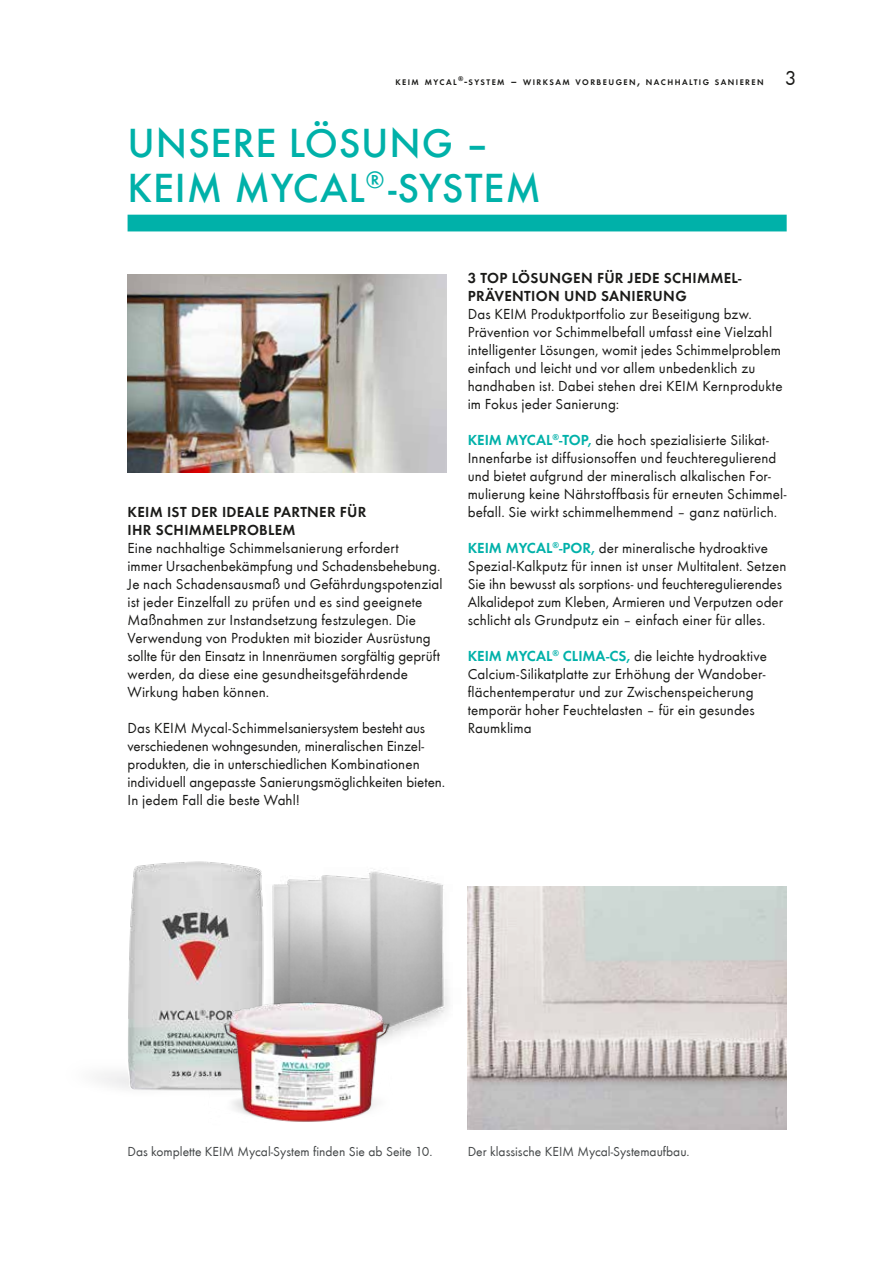
<style>
.page{position:relative;width:893px;height:1263px;background:#fff}
.page>*{position:absolute;margin:0;border:0;box-sizing:border-box;transform-origin:0 0}
.t1{font:500 42px/45px "Futura T";letter-spacing:.02em;color:#00b1a9}
.t2{font:500 24.45px "Futura T";color:#00b1a9}
.t3{font:21px "Futura T Boo";color:#1a1a18}
.t4{font:15px/18px "Futura T Boo";letter-spacing:.005em;color:#1a1a18}
.t5{font:15px/18px "Futura T Dem";letter-spacing:.02em;color:#1a1a18}
.t6{font:13.5px "Futura T Boo";color:#444748}
.t7{font:8.4px "Futura T Dem";letter-spacing:.17em;color:#1a1a18}
.s1{font-size:12px}
.s2{font-family:"Futura T Dem";color:#00b1a9}
</style>
<div class="page">
<img style="left:468px;top:886px;width:319px;height:243px">
<img style="left:128px;top:274px;width:318px;height:198px">
<img style="left:335px;top:869px;width:158px;height:191px">
<img style="left:97px;top:861px;width:238px;height:230px">
<img style="left:187px;top:994px;width:208px;height:128px">
<div style="left:128px;top:215px;width:659px;height:16px;background:#00b1a9"></div>
<p class="t7" style="left:395px;top:77px;width:370px">KEIM MYCAL<sup>®</sup><span class="s1">-</span>SYSTEM <span class="s1">–</span> WIRKSAM VORBEUGEN<span class="s1">,</span> NACHHALTIG SANIEREN</p>
<h3 class="t3" style="left:785px;top:66px;width:13px">3</h3>
<h1 class="t1" style="left:128px;top:120px;width:415px">UNSERE LÖSUNG –<br>KEIM MYCAL -SYSTEM</h1>
<h2 class="t2" style="left:366px;top:166px;width:20px">®</h2>
<p class="t5" style="left:128px;top:503px;width:240px">KEIM IST DER IDEALE PARTNER FÜR<br>IHR SCHIMMELPROBLEM</p>
<p class="t4" style="left:128px;top:539px;width:317px">Eine nachhaltige Schimmelsanierung erfordert<br>immer Ursachenbekämpfung und Schadensbehebung.<br>Je nach Schadensausmaß und Gefährdungspotenzial ist jeder Einzelfall zu prüfen und es sind geeignete Maßnahmen zur Instandsetzung festzulegen. Die Verwendung von Produkten mit biozider Ausrüstung sollte für den Einsatz in Innenräumen sorgfältig geprüft werden, da diese eine gesundheitsgefährdende Wirkung haben können.</p>
<p class="t4" style="left:128px;top:719px;width:319px">Das KEIM Mycal-Schimmelsaniersystem besteht aus verschiedenen wohngesunden, mineralischen Einzel&shy;produkten, die in unterschiedlichen Kombinationen individuell angepasste Sanierungsmöglichkeiten bieten.<br>In jedem Fall die beste Wahl!</p>
<p class="t5" style="left:468px;top:269px;width:275px">3 TOP LÖSUNGEN FÜR JEDE SCHIMMEL-<br>PRÄVENTION UND SANIERUNG</p>
<p class="t4" style="left:468px;top:305px;width:316px">Das KEIM Produktportfolio zur Beseitigung bzw.<br>Prävention vor Schimmelbefall umfasst eine Vielzahl intelligenter Lösungen, womit jedes Schimmelproblem einfach und leicht und vor allem unbedenklich zu handhaben ist. Dabei stehen drei KEIM Kernprodukte im Fokus jeder Sanierung:</p>
<p class="t4" style="left:468px;top:431px;width:320px"><span class="s2">KEIM MYCAL</span><sup>®</sup><span class="s2">-TOP,</span> die hoch spezialisierte Silikat-Innenfarbe ist diffusionsoffen und feuchteregulierend und bietet aufgrund der mineralisch alkalischen For&shy;mulierung keine Nährstoffbasis für erneuten Schimmel&shy;befall. Sie wirkt schimmelhemmend – ganz natürlich.</p>
<p class="t4" style="left:468px;top:539px;width:320px"><span class="s2">KEIM MYCAL</span><sup>®</sup><span class="s2">-POR,</span> der mineralische hydroaktive Spezial-Kalkputz für innen ist unser Multitalent. Setzen Sie ihn bewusst als sorptions- und feuchteregulierendes Alkalidepot zum Kleben, Armieren und Verputzen oder schlicht als Grundputz ein – einfach einer für alles.</p>
<p class="t4" style="left:468px;top:647px;width:301px"><span class="s2">KEIM MYCAL</span><sup>®</sup> <span class="s2">CLIMA-CS,</span> die leichte hydroaktive Calcium-Silikatplatte zur Erhöhung der Wandober&shy;flächentemperatur und zur Zwischenspeicherung temporär hoher Feuchtelasten – für ein gesundes Raumklima</p>
<p class="t6" style="left:128px;top:1144px;width:307px">Das komplette KEIM Mycal-System finden Sie ab Seite 10.</p>
<p class="t6" style="left:468px;top:1144px;width:223px">Der klassische KEIM Mycal-Systemaufbau.</p>
</div>
